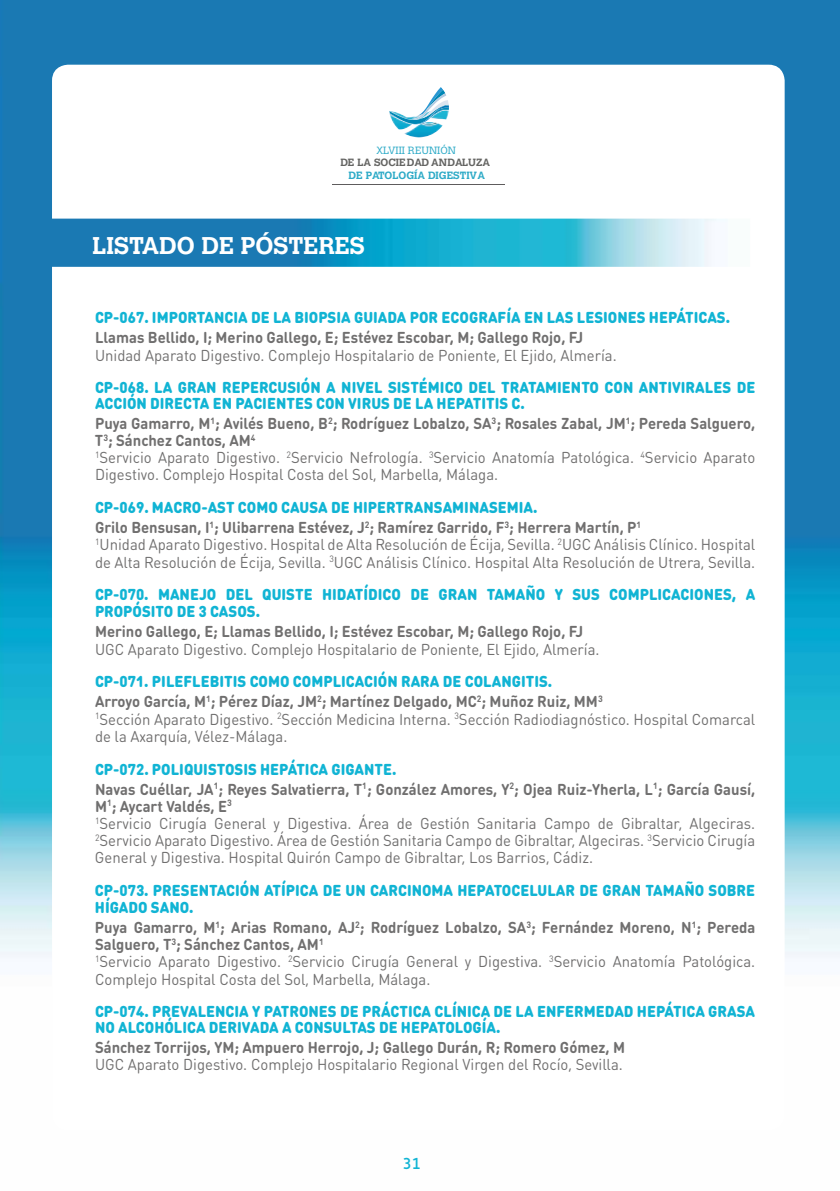
<style>
.page{position:relative;width:840px;height:1191px;background:#fff}
.page>*{position:absolute;margin:0;border:0;box-sizing:border-box;transform-origin:0 0}
.t1{font:700 24px "Calvert MT Std";color:#fff}
.t2{font:500 16px "Alwyn";color:#11b4d4}
.t3{font:15.6px/17.2px "DIN Round Pro";color:#706f6f;scale:.95 1}
.t4{font:700 15.6px/20px "DIN Round Pro";color:#706f6f;scale:.95 1}
.t5{font:900 15.6px/15.6px "DIN Round Pro";color:#11b4d4;scale:.95 1}
.t6{font:700 10.4px "Calvert MT Std";color:#646462}
.t7{font:700 10.4px "Calvert MT Std";color:#2daac7}
.t8{font:300 10.4px "Calvert MT Std";color:#2daac7}
.s1{font-weight:700}
.s2{font-weight:900;color:#11b4d4}
</style>
<div class="page">
<img style="left:0;top:0;width:839px;height:958px">
<div style="left:52px;top:65px;width:732px;height:1065px;background:#fff;border-radius:16px"></div>
<hr style="left:332px;top:185px;width:172px;height:1px;background:#5e5c5d">
<img style="left:413px;top:124px;width:29px;height:1px">
<svg style="left:389px;top:87px;width:59px;height:37px"></svg>
<img style="left:49px;top:219px;width:678px;height:48px">
<p class="t8" style="left:376px;top:144px;width:81px">XLVIII REUNIÓN</p>
<p class="t6" style="left:340px;top:156px;width:151px">DE LA SOCIEDAD ANDALUZA</p>
<p class="t7" style="left:348px;top:168px;width:138px">DE PATOLOGÍA DIGESTIVA</p>
<h1 class="t1" style="left:93px;top:230px;width:273px">LISTADO DE PÓSTERES</h1>
<p class="t5" style="left:95px;top:309px;width:669px">CP-067. IMPORTANCIA DE LA BIOPSIA GUIADA POR ECOGRAFÍA EN LAS LESIONES HEPÁTICAS.</p>
<p class="t4" style="left:95px;top:327px;width:515px">Llamas Bellido, I; Merino Gallego, E; Estévez Escobar, M; Gallego Rojo, FJ</p>
<p class="t3" style="left:95px;top:346px;width:550px">Unidad Aparato Digestivo. Complejo Hospitalario de Poniente, El Ejido, Almería.</p>
<p class="t5" style="left:95px;top:379px;width:696px">CP-068. LA GRAN REPERCUSIÓN A NIVEL SISTÉMICO DEL TRATAMIENTO CON ANTIVIRALES DE<br>ACCIÓN DIRECTA EN PACIENTES CON VIRUS DE LA HEPATITIS C.</p>
<p class="t3" style="left:95px;top:414px;width:696px"><span class="s1">Puya Gamarro, M</span><sup>1</sup><span class="s1">; Avilés Bueno, B</span><sup>2</sup><span class="s1">; Rodríguez Lobalzo, SA</span><sup>3</sup><span class="s1">; Rosales Zabal, JM</span><sup>1</sup><span class="s1">; Pereda Salguero, T</span><sup>3</sup><span class="s1">; Sánchez Cantos, AM</span><sup>4<br></sup><sup>1</sup>Servicio Aparato Digestivo. <sup>2</sup>Servicio Nefrología. <sup>3</sup>Servicio Anatomía Patológica. <sup>4</sup>Servicio Aparato Digestivo. Complejo Hospital Costa del Sol, Marbella, Málaga.</p>
<p class="t4" style="left:95px;top:497px;width:576px"><span class="s2">CP-069. MACRO-AST COMO CAUSA DE HIPERTRANSAMINASEMIA.<br></span>Grilo Bensusan, I<sup>1</sup>; Ulibarrena Estévez, J<sup>2</sup>; Ramírez Garrido, F<sup>3</sup>; Herrera Martín, P<sup>1</sup></p>
<p class="t3" style="left:95px;top:535px;width:696px"><sup>1</sup>Unidad Aparato Digestivo. Hospital de Alta Resolución de Écija, Sevilla. <sup>2</sup>UGC Análisis Clínico. Hospital de Alta Resolución de Écija, Sevilla. <sup>3</sup>UGC Análisis Clínico. Hospital Alta Resolución de Utrera, Sevilla.</p>
<p class="t5" style="left:95px;top:585px;width:696px;line-height:17.2px">CP-070. MANEJO DEL QUISTE HIDATÍDICO DE GRAN TAMAÑO Y SUS COMPLICACIONES, A<br>PROPÓSITO DE 3 CASOS.</p>
<p class="t4" style="left:95px;top:621px;width:515px">Merino Gallego, E; Llamas Bellido, I; Estévez Escobar, M; Gallego Rojo, FJ</p>
<p class="t3" style="left:95px;top:640px;width:532px">UGC Aparato Digestivo. Complejo Hospitalario de Poniente, El Ejido, Almería.</p>
<p class="t4" style="left:95px;top:671px;width:535px"><span class="s2">CP-071. PILEFLEBITIS COMO COMPLICACIÓN RARA DE COLANGITIS.<br></span>Arroyo García, M<sup>1</sup>; Pérez Díaz, JM<sup>2</sup>; Martínez Delgado, MC<sup>2</sup>; Muñoz Ruiz, MM<sup>3</sup></p>
<p class="t3" style="left:95px;top:710px;width:696px"><sup>1</sup>Sección Aparato Digestivo. <sup>2</sup>Sección Medicina Interna. <sup>3</sup>Sección Radiodiagnóstico. Hospital Comarcal de la Axarquía, Vélez-Málaga.</p>
<p class="t4" style="left:95px;top:758px;width:696px"><span class="s2">CP-072. POLIQUISTOSIS HEPÁTICA GIGANTE.<br></span>Navas Cuéllar, JA<sup>1</sup>; Reyes Salvatierra, T<sup>1</sup>; González Amores, Y<sup>2</sup>; Ojea Ruiz-Yherla, L<sup>1</sup>; García Gausí,</p>
<p class="t3" style="left:95px;top:797px;width:696px"><span class="s1">M</span><sup>1</sup><span class="s1">; Aycart Valdés, E</span><sup>3<br></sup><sup>1</sup>Servicio Cirugía General y Digestiva. Área de Gestión Sanitaria Campo de Gibraltar, Algeciras.<br><sup>2</sup>Servicio Aparato Digestivo. Área de Gestión Sanitaria Campo de Gibraltar, Algeciras. <sup>3</sup>Servicio Cirugía General y Digestiva. Hospital Quirón Campo de Gibraltar, Los Barrios, Cádiz.</p>
<p class="t5" style="left:95px;top:880px;width:696px;line-height:17.2px">CP-073. PRESENTACIÓN ATÍPICA DE UN CARCINOMA HEPATOCELULAR DE GRAN TAMAÑO SOBRE<br>HÍGADO SANO.</p>
<p class="t3" style="left:95px;top:918px;width:696px"><span class="s1">Puya Gamarro, M</span><sup>1</sup><span class="s1">; Arias Romano, AJ</span><sup>2</sup><span class="s1">; Rodríguez Lobalzo, SA</span><sup>3</sup><span class="s1">; Fernández Moreno, N</span><sup>1</sup><span class="s1">; Pereda Salguero, T</span><sup>3</sup><span class="s1">; Sánchez Cantos, AM</span><sup>1<br></sup><sup>1</sup>Servicio Aparato Digestivo. <sup>2</sup>Servicio Cirugía General y Digestiva. <sup>3</sup>Servicio Anatomía Patológica.<br>Complejo Hospital Costa del Sol, Marbella, Málaga.</p>
<p class="t5" style="left:95px;top:1003px;width:696px">CP-074. PREVALENCIA Y PATRONES DE PRÁCTICA CLÍNICA DE LA ENFERMEDAD HEPÁTICA GRASA<br>NO ALCOHÓLICA DERIVADA A CONSULTAS DE HEPATOLOGÍA.</p>
<p class="t4" style="left:95px;top:1036px;width:559px">Sánchez Torrijos, YM; Ampuero Herrojo, J; Gallego Durán, R; Romero Gómez, M</p>
<p class="t3" style="left:95px;top:1055px;width:556px">UGC Aparato Digestivo. Complejo Hospitalario Regional Virgen del Rocío, Sevilla.</p>
<p class="t2" style="left:402px;top:1154px;width:20px">31</p>
</div>
